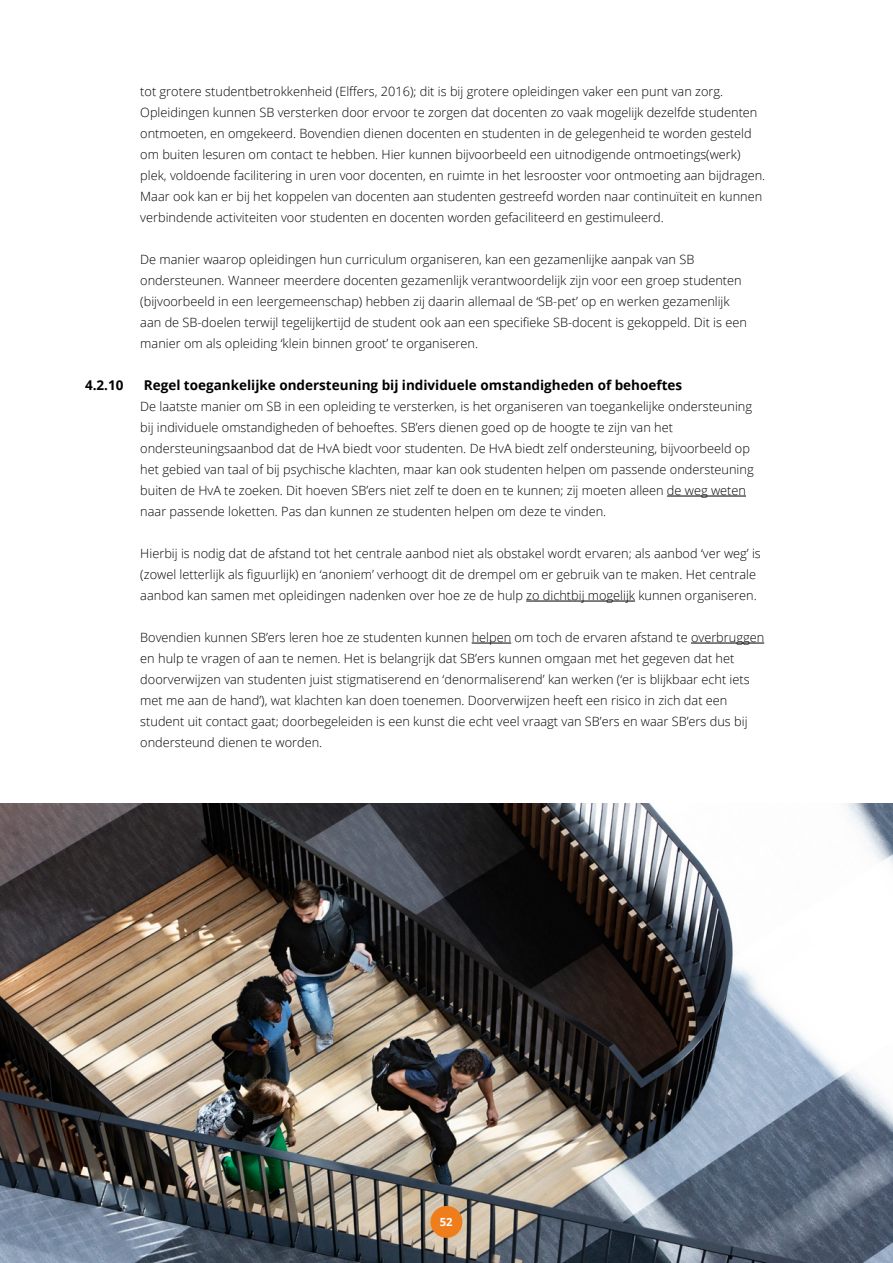
<style>
.page{position:relative;width:893px;height:1263px;background:#fff}
.page>*{position:absolute;margin:0;border:0;box-sizing:border-box;transform-origin:0 0}
.t1{font:700 13.5px "Open Sans";color:#000}
.t2{font:300 12.75px/21px "Open Sans";color:#000}
.t3{font:700 11.25px "Open Sans";color:#fff}
</style>
<div class="page">
<hr style="left:667px;top:496px;width:79px;height:1px;background:#000">
<hr style="left:526px;top:601px;width:109px;height:1px;background:#000">
<hr style="left:472px;top:643px;width:39px;height:1px;background:#000">
<hr style="left:691px;top:643px;width:73px;height:1px;background:#000">
<img style="left:0;top:804px;width:893px;height:459px">
<div style="left:431px;top:1206px;width:31px;height:32px;background:#ef7d1b;border-radius:50%"></div>
<p class="t2" style="left:140px;top:81px;width:626px">tot grotere studentbetrokkenheid (Elffers, 2016); dit is bij grotere opleidingen vaker een punt van zorg.<br>Opleidingen kunnen SB versterken door ervoor te zorgen dat docenten zo vaak mogelijk dezelfde studenten ontmoeten, en omgekeerd. Bovendien dienen docenten en studenten in de gelegenheid te worden gesteld om buiten lesuren om contact te hebben. Hier kunnen bijvoorbeeld een uitnodigende ontmoetings(werk) plek, voldoende facilitering in uren voor docenten, en ruimte in het lesrooster voor ontmoeting aan bijdragen.<br>Maar ook kan er bij het koppelen van docenten aan studenten gestreefd worden naar continuïteit en kunnen verbindende activiteiten voor studenten en docenten worden gefaciliteerd en gestimuleerd.</p>
<p class="t2" style="left:140px;top:249px;width:608px">De manier waarop opleidingen hun curriculum organiseren, kan een gezamenlijke aanpak van SB ondersteunen. Wanneer meerdere docenten gezamenlijk verantwoordelijk zijn voor een groep studenten (bijvoorbeeld in een leergemeenschap) hebben zij daarin allemaal de ‘SB-pet’ op en werken gezamenlijk aan de SB-doelen terwijl tegelijkertijd de student ook aan een specifieke SB-docent is gekoppeld. Dit is een manier om als opleiding ‘klein binnen groot’ te organiseren.</p>
<p class="t1" style="left:85px;top:376px;width:40px">4.2.10</p>
<p class="t1" style="left:144px;top:376px;width:540px">Regel toegankelijke ondersteuning bij individuele omstandigheden of behoeftes</p>
<p class="t2" style="left:140px;top:396px;width:615px">De laatste manier om SB in een opleiding te versterken, is het organiseren van toegankelijke ondersteuning bij individuele omstandigheden of behoeftes. SB’ers dienen goed op de hoogte te zijn van het ondersteuningsaanbod dat de HvA biedt voor studenten. De HvA biedt zelf ondersteuning, bijvoorbeeld op het gebied van taal of bij psychische klachten, maar kan ook studenten helpen om passende ondersteuning buiten de HvA te zoeken. Dit hoeven SB’ers niet zelf te doen en te kunnen; zij moeten alleen de weg weten naar passende loketten. Pas dan kunnen ze studenten helpen om deze te vinden.</p>
<p class="t2" style="left:140px;top:543px;width:622px">Hierbij is nodig dat de afstand tot het centrale aanbod niet als obstakel wordt ervaren; als aanbod ‘ver weg’ is (zowel letterlijk als figuurlijk) en ‘anoniem’ verhoogt dit de drempel om er gebruik van te maken. Het centrale aanbod kan samen met opleidingen nadenken over hoe ze de hulp zo dichtbij mogelijk kunnen organiseren.</p>
<p class="t2" style="left:140px;top:627px;width:625px">Bovendien kunnen SB’ers leren hoe ze studenten kunnen helpen om toch de ervaren afstand te overbruggen en hulp te vragen of aan te nemen. Het is belangrijk dat SB’ers kunnen omgaan met het gegeven dat het doorverwijzen van studenten juist stigmatiserend en ‘denormaliserend’ kan werken (‘er is blijkbaar echt iets met me aan de hand’), wat klachten kan doen toenemen. Doorverwijzen heeft een risico in zich dat een student uit contact gaat; doorbegeleiden is een kunst die echt veel vraagt van SB’ers en waar SB’ers dus bij ondersteund dienen te worden.</p>
<p class="t3" style="left:440px;top:1214px;width:14px">52</p>
</div>
